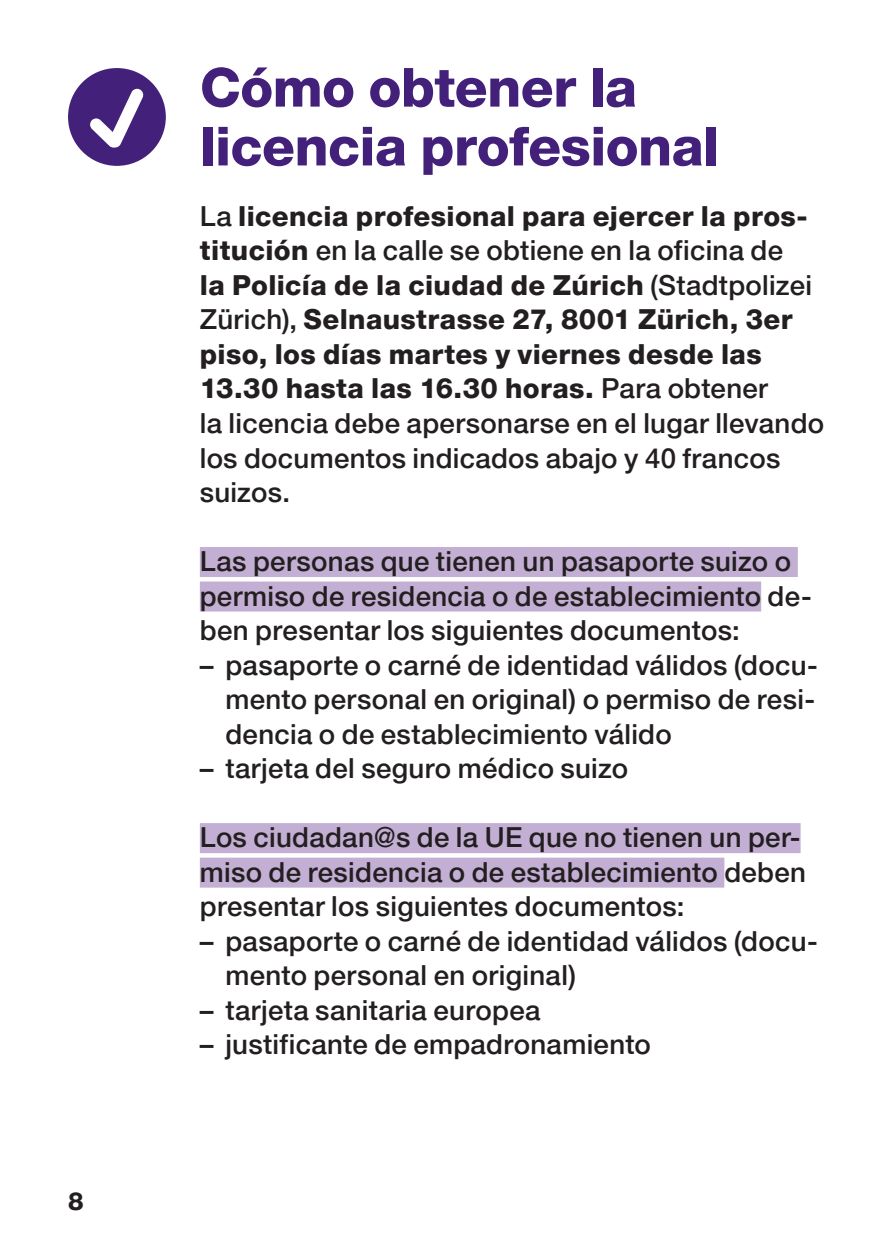
<style>
.page{position:relative;width:893px;height:1259px;background:#fff}
.page>*{position:absolute;margin:0;border:0;box-sizing:border-box;transform-origin:0 0}
.t1{font:800 54px/58.8px "Helvetica Neue LT Pro";letter-spacing:-.01em;color:#43217a}
.t2{font:500 27.6px/34.5px "Helvetica Neue LT Pro";letter-spacing:.01em;color:#231f20}
.t3{font:800 27.6px/34.5px "Helvetica Neue LT Pro";letter-spacing:.015em;color:#231f20}
.t4{font:800 24.6px "Helvetica Neue LT Pro";color:#231f20}
.s1{font-weight:500}
</style>
<div class="page">
<div style="left:200px;top:547px;width:598px;height:30px;background:#c4afd4"></div>
<div style="left:200px;top:581px;width:561px;height:30px;background:#c4afd4"></div>
<div style="left:200px;top:823px;width:601px;height:30px;background:#c4afd4"></div>
<div style="left:200px;top:857px;width:524px;height:30px;background:#c4afd4"></div>
<svg style="left:68px;top:68px;width:98px;height:98px"></svg>
<p class="t4" style="left:68px;top:1186px;width:17px">8</p>
<h1 class="t1" style="left:200px;top:58px;width:521px">Cómo obtener la licencia profesional</h1>
<p class="t3" style="left:200px;top:199px;width:626px"><span class="s1">La</span> licencia profesional para ejercer la pros&shy;titución <span class="s1">en la calle se obtiene en la oficina de<br></span>la Policía de la ciudad de Zúrich <span class="s1">(-Stadtpolizei Zürich),</span> Selnaustrasse 27, 8001 Zürich, 3er piso, los días martes y viernes desde las 13.30 hasta las 16.30 horas. <span class="s1">Para obtener<br>la licencia debe apersonarse en el lugar llevando los documentos indicados abajo y 40 francos suizos.</span></p>
<p class="t2" style="left:200px;top:543px;width:613px">Las personas que tienen un pasaporte suizo o permiso de residencia o de establecimiento de&shy;ben presentar los siguientes documentos:</p>
<p class="t2" style="left:225px;top:647px;width:594px;text-align:justify;text-indent:-26px">– pasaporte o carné de identidad válidos (docu&shy;mento personal en original) o permiso de resi&shy;dencia o de establecimiento válido</p>
<p class="t2" style="left:200px;top:750px;width:430px">– tarjeta del seguro médico suizo</p>
<p class="t2" style="left:200px;top:819px;width:608px">Los ciudadan@s de la UE que no tienen un per&shy;miso de residencia o de establecimiento deben presentar los siguientes documentos:</p>
<p class="t2" style="left:225px;top:923px;width:594px;text-indent:-26px">– pasaporte o carné de identidad válidos (docu&shy;mento personal en original)</p>
<p class="t2" style="left:200px;top:992px;width:342px">– tarjeta sanitaria europea</p>
<p class="t2" style="left:200px;top:1026px;width:453px">– justificante de empadronamiento</p>
</div>
